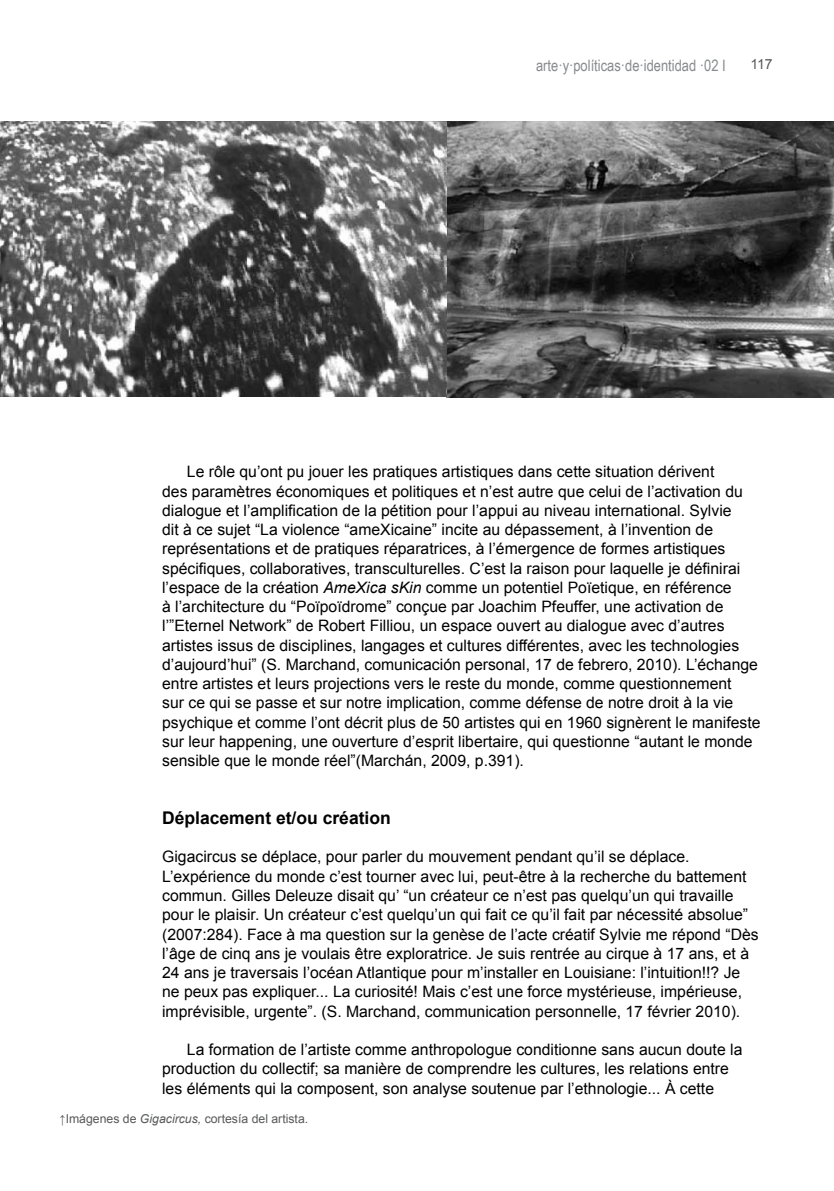
<style>
.page{position:relative;width:834px;height:1191px;background:#fff}
.page>*{position:absolute;margin:0;border:0;box-sizing:border-box;transform-origin:0 0}
.t1{font:700 17.5px "Arial";color:#000}
.t2{font:15.75px/19.2px "Arial";color:#000}
.t3{font:15.75px "Arial Narrow";color:#888a8d}
.t4{font:14px "Arial";color:#58595b}
.t5{font:12.25px "Arial";color:#58595b}
.s1{font-style:italic}
</style>
<div class="page">
<img style="left:0;top:121px;width:833px;height:276px">
<p class="t3" style="left:536px;top:54px;width:191px">arte·y·políticas·de·identidad ·02 I</p>
<p class="t4" style="left:750px;top:55px;width:24px">117</p>
<p class="t2" style="left:162px;top:462px;width:599px;text-indent:25px">Le rôle qu’ont pu jouer les pratiques artistiques dans cette situation dérivent<br>des paramètres économiques et politiques et n’est autre que celui de l’activation du dialogue et l’amplification de la pétition pour l’appui au niveau international. Sylvie<br>dit à ce sujet “La violence “ameXicaine” incite au dépassement, à l’invention de représentations et de pratiques réparatrices, à l’émergence de formes artistiques spécifiques, collaboratives, transculturelles. C’est la raison pour laquelle je définirai l’espace de la création <span class="s1">AmeXica sKin</span> comme un potentiel Poïetique, en référence<br>à l’architecture du “Poïpoïdrome” conçue par Joachim Pfeuffer, une activation de l’”Eternel Network” de Robert Filliou, un espace ouvert au dialogue avec d’autres artistes issus de disciplines, langages et cultures différentes, avec les technologies d’aujourd’hui” (S. Marchand, comunicación personal, 17 de febrero, 2010). L’échange entre artistes et leurs projections vers le reste du monde, comme questionnement<br>sur ce qui se passe et sur notre implication, comme défense de notre droit à la vie psychique et comme l’ont décrit plus de 50 artistes qui en 1960 signèrent le manifeste sur leur happening, une ouverture d’esprit libertaire, qui questionne “autant le monde sensible que le monde réel”(Marchán, 2009, p.391).</p>
<p class="t1" style="left:162px;top:806px;width:230px">Déplacement et/ou création</p>
<p class="t2" style="left:162px;top:847px;width:598px">Gigacircus se déplace, pour parler du mouvement pendant qu’il se déplace.<br>L’expérience du monde c’est tourner avec lui, peut-être à la recherche du battement commun. Gilles Deleuze disait qu’ “un créateur ce n’est pas quelqu’un qui travaille pour le plaisir. Un créateur c’est quelqu’un qui fait ce qu’il fait par nécessité absolue” (2007:284). Face à ma question sur la genèse de l’acte créatif Sylvie me répond “Dès l’âge de cinq ans je voulais être exploratrice. Je suis rentrée au cirque à 17 ans, et à 24 ans je traversais l’océan Atlantique pour m’installer en Louisiane: l’intuition!!? Je ne peux pas expliquer... La curiosité! Mais c’est une force mystérieuse, impérieuse, imprévisible, urgente”. (S. Marchand, communication personnelle, 17 février 2010).</p>
<p class="t2" style="left:162px;top:1040px;width:581px;text-indent:25px">La formation de l’artiste comme anthropologue conditionne sans aucun doute la production du collectif; sa manière de comprendre les cultures, les relations entre les éléments qui la composent, son analyse soutenue par l’ethnologie... À cette</p>
<p class="t5" style="left:60px;top:1111px;width:250px">↑Imágenes de <span class="s1">Gigacircus,</span> cortesía del artista.</p>
</div>
